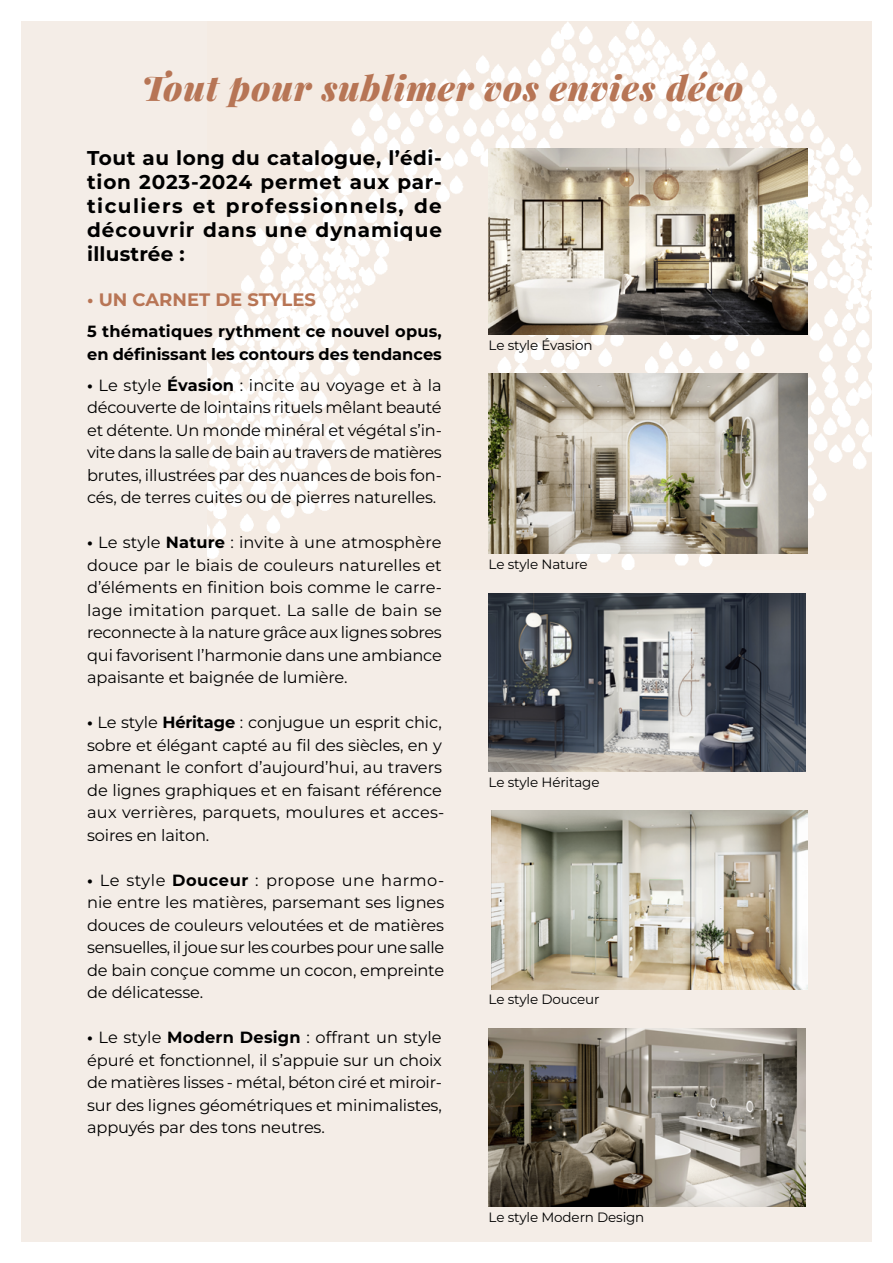
<style>
.page{position:relative;width:893px;height:1263px;background:#fff}
.page>*{position:absolute;margin:0;border:0;box-sizing:border-box;transform-origin:0 0}
.t1{font:italic 900 34.5px "Playfair Display";letter-spacing:.03em;color:#b77555}
.t2{font:700 19.95px/24px "Montserrat";letter-spacing:.045em;color:#000;text-align:justify}
.t3{font:700 18px "Montserrat";color:#b87555}
.t4{font:16.2px/22.5px "Montserrat";letter-spacing:-.01em;color:#000;text-align:justify}
.t5{font:700 16.2px/22.5px "Montserrat";color:#000}
.t6{font:13.5px "Montserrat";letter-spacing:-.01em;color:#000}
.s1{font-weight:700}
</style>
<div class="page">
<div style="left:10px;top:10px;width:872px;height:1242px;background:#f4ede7"></div>
<div style="left:0;top:0;width:893px;height:1263px;border:21px solid #fff"></div>
<img style="left:207px;top:21px;width:665px;height:549px">
<img style="left:489px;top:149px;width:319px;height:186px">
<img style="left:489px;top:374px;width:319px;height:180px">
<img style="left:489px;top:593px;width:316px;height:178px">
<img style="left:491px;top:811px;width:317px;height:178px">
<img style="left:489px;top:1029px;width:316px;height:178px">
<h1 class="t1" style="left:142px;top:61px;width:603px">Tout pour sublimer vos envies déco</h1>
<p class="t2" style="left:87px;top:146px;width:356px">Tout au long du catalogue, l’édi&shy;tion 2023-2024 permet aux par&shy;ticuliers et professionnels, de découvrir dans une dynamique illustrée :</p>
<p class="t3" style="left:87px;top:288px;width:230px">• UN CARNET DE STYLES</p>
<p class="t5" style="left:87px;top:320px;width:356px">5 thématiques rythment ce nouvel opus, en définissant les contours des tendances</p>
<p class="t4" style="left:87px;top:373px;width:356px"><span class="s1">•</span> Le style <span class="s1">Évasion</span> : incite au voyage et à la découverte de lointains rituels mêlant beauté et détente. Un monde minéral et végétal s’in&shy;vite dans la salle de bain au travers de matières brutes, illustrées par des nuances de bois fon&shy;cés, de terres cuites ou de pierres naturelles.</p>
<p class="t4" style="left:87px;top:531px;width:356px"><span class="s1">•</span> Le style <span class="s1">Nature</span> : invite à une atmosphère douce par le biais de couleurs naturelles et d’éléments en finition bois comme le carre&shy;lage imitation parquet. La salle de bain se reconnecte à la nature grâce aux lignes sobres qui favorisent l’harmonie dans une ambiance apaisante et baignée de lumière.</p>
<p class="t4" style="left:87px;top:711px;width:359px;text-align:left"><span class="s1">•</span> Le style <span class="s1">Héritage</span> : conjugue un esprit chic, sobre et élégant capté au fil des siècles, en y amenant le confort d’aujourd’hui, au travers de lignes graphiques et en faisant référence aux verrières, parquets, moulures et acces&shy;soires en laiton.</p>
<p class="t4" style="left:87px;top:868px;width:359px"><span class="s1">•</span> Le style <span class="s1">Douceur</span> : propose une harmo&shy;nie entre les matières, parsemant ses lignes douces de couleurs veloutées et de matières sensuelles, il joue sur les courbes pour une salle de bain conçue comme un cocon, empreinte de délicatesse.</p>
<p class="t4" style="left:87px;top:1026px;width:356px"><span class="s1">•</span> Le style <span class="s1">Modern Design</span> : offrant un style épuré et fonctionnel, il s’appuie sur un choix de matières lisses - métal, béton ciré et miroir&shy;sur des lignes géométriques et minimalistes, appuyés par des tons neutres.</p>
<p class="t6" style="left:489px;top:336px;width:105px">Le style Évasion</p>
<p class="t6" style="left:489px;top:555px;width:101px">Le style Nature</p>
<p class="t6" style="left:489px;top:773px;width:112px">Le style Héritage</p>
<p class="t6" style="left:489px;top:990px;width:112px">Le style Douceur</p>
<p class="t6" style="left:489px;top:1208px;width:157px">Le style Modern Design</p>
</div>
